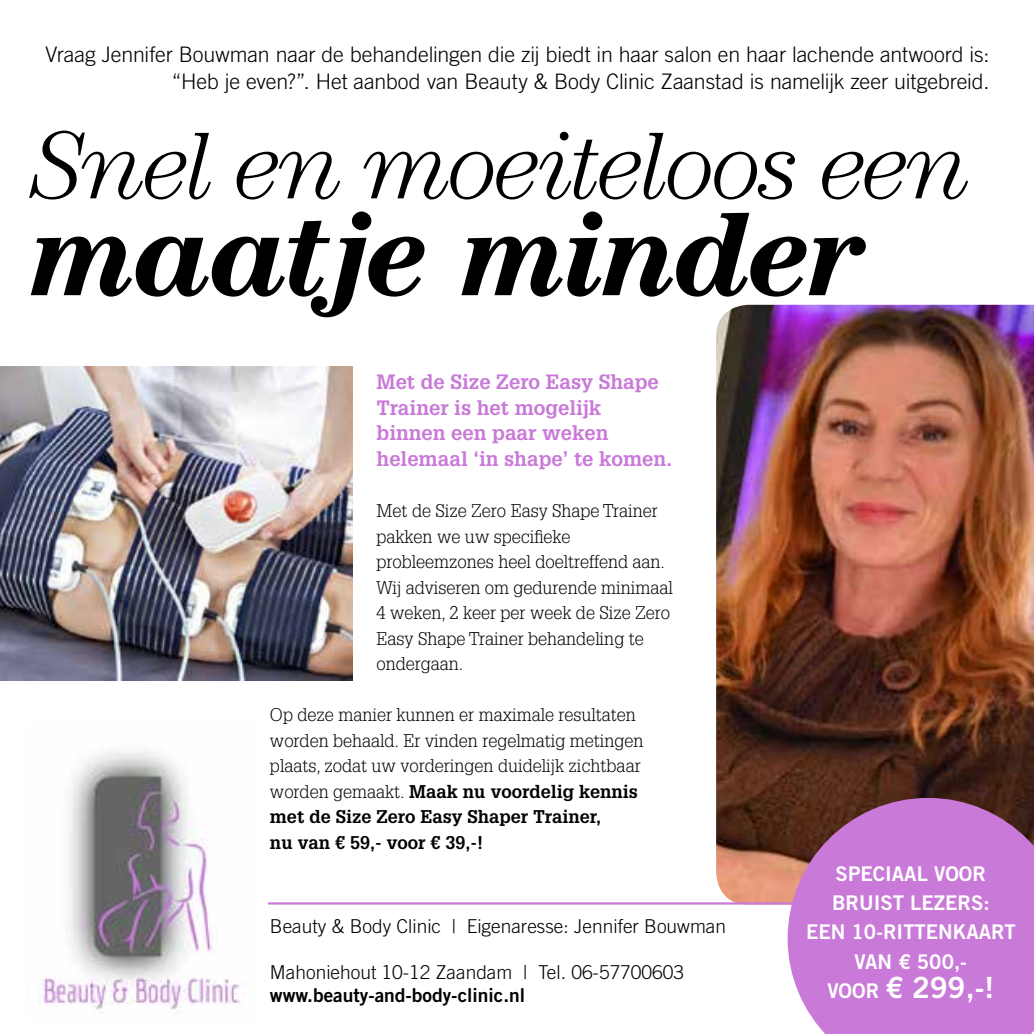
<style>
.page{position:relative;width:1034px;height:1034px;background:#fff}
.page>*{position:absolute;margin:0;border:0;box-sizing:border-box;transform-origin:0 0}
.t1{font:italic 700 121.5px "Century Std";letter-spacing:-.035em;color:#000}
.t2{font:italic 300 96.75px "Century Std";letter-spacing:-.04em;color:#000}
.t3{font:29.25px "Trade Gothic LT Std Bd 2";color:#fff}
.t4{font:300 21.38px/27px "Trade Gothic LT Std";letter-spacing:-.005em;color:#000;text-align:right}
.t5{font:700 20.25px/25.4px "Glypha LT Std";color:#c979d8}
.t6{font:20.25px/29.2px "Trade Gothic LT Std Bd 2";color:#fff;text-align:center}
.t7{font:300 19.12px "Trade Gothic LT Std";color:#000}
.t8{font:19.12px "Trade Gothic LT Std Bd 2";color:#000}
.t9{font:300 18px/25.4px "Glypha LT Std";color:#000}
.s1{font-weight:700}
.s2{font-size:20.25px}
</style>
<div class="page">
<img style="left:0;top:366px;width:352px;height:314px">
<img style="left:716px;top:305px;width:317px;height:597px">
<img style="left:39px;top:750px;width:218px;height:262px">
<hr style="left:268px;top:902px;width:703px;height:2px;background:#c979d8">
<svg style="left:787px;top:797px;width:246px;height:236px;background:#be74c5"></svg>
<img style="left:1033px;top:0;width:1px;height:440px">
<p class="t4" style="left:45px;top:40px;width:945px">Vraag Jennifer Bouwman naar de behandelingen die zij biedt in haar salon en haar lachende antwoord is: “Heb je even?”. Het aanbod van Beauty &amp; Body Clinic Zaanstad is namelijk zeer uitgebreid.</p>
<h2 class="t2" style="left:31px;top:110px;width:940px">Snel en moeiteloos een</h2>
<h1 class="t1" style="left:31px;top:183px;width:837px">maatje minder</h1>
<p class="t5" style="left:376px;top:369px;width:297px">Met de Size Zero Easy Shape<br>Trainer is het mogelijk binnen een paar weken helemaal ‘in shape’ te komen.</p>
<p class="t9" style="left:376px;top:498px;width:297px">Met de Size Zero Easy Shape Trainer pakken we uw specifieke probleemzones heel doeltreffend aan.<br>Wij adviseren om gedurende minimaal<br>4 weken, 2 keer per week de Size Zero<br>Easy Shape Trainer behandeling te ondergaan.</p>
<p class="t9" style="left:270px;top:702px;width:375px">Op deze manier kunnen er maximale resultaten worden behaald. Er vinden regelmatig metingen plaats, zodat uw vorderingen duidelijk zichtbaar worden gemaakt. <span class="s1">Maak nu voordelig kennis met de Size Zero Easy Shaper Trainer,<br>nu van € 59,- voor € 39,-!</span></p>
<p class="t7" style="left:270px;top:914px;width:457px">Beauty &amp; Body Clinic | Eigenaresse: Jennifer Bouwman</p>
<p class="t7" style="left:270px;top:960px;width:415px">Mahoniehout 10-12 Zaandam | Tel. 06-57700603</p>
<p class="t8" style="left:270px;top:982px;width:257px">www.beauty-and-body-clinic.nl</p>
<p class="t6" style="left:805px;top:858px;width:211px">SPECIAAL VOOR<br>BRUIST LEZERS:<br>EEN 10-RITTENKAART<br>VAN € 500,-</p>
<h3 class="t3" style="left:827px;top:969px;width:168px"><span class="s2">VOOR</span> € 299,-!</h3>
</div>
